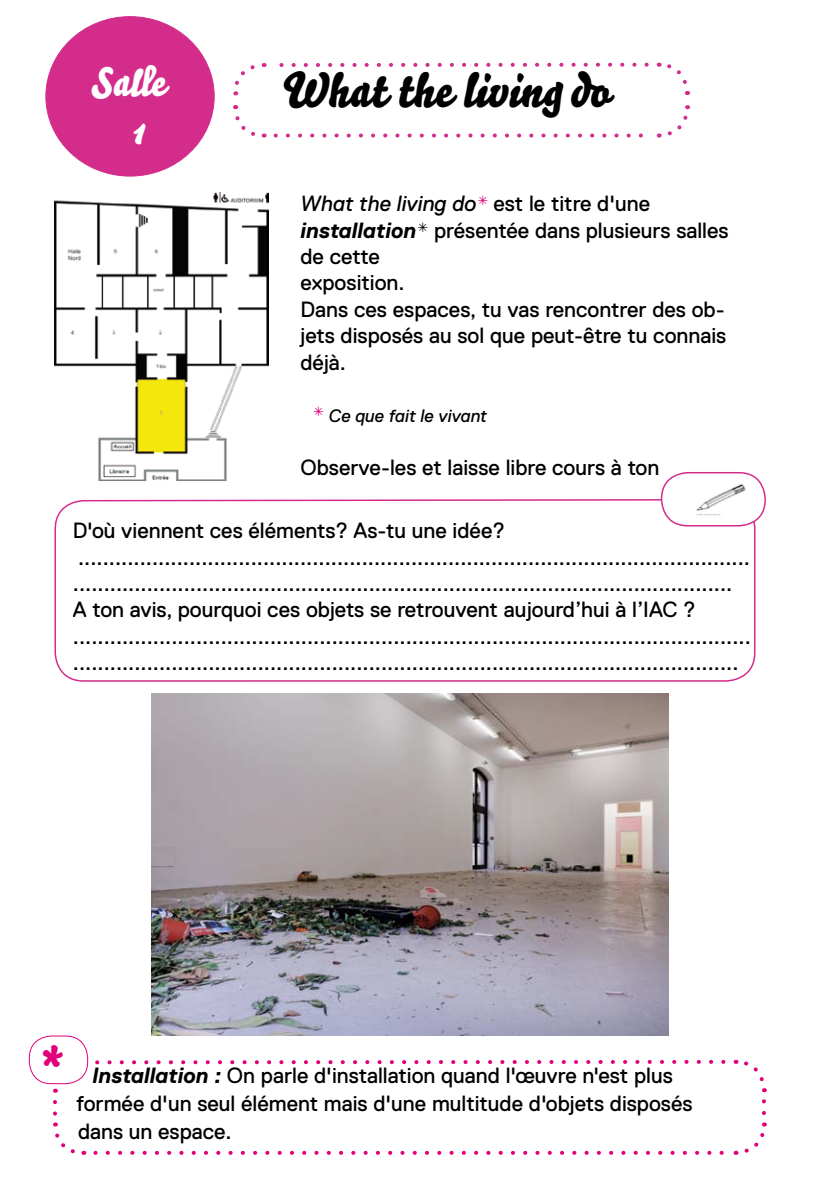
<style>
.page{position:relative;width:834px;height:1191px;background:#fff}
.page>*{position:absolute;margin:0;border:0;box-sizing:border-box;transform-origin:0 0}
.t1{font:48px "Bello Pro";color:#000}
.t2{font:48px "Bello Pro";color:#e2007a}
.t3{font:40px/48px "Bello Pro";color:#fff;text-align:center}
.t4{font:22px/26.4px "Replica Std";color:#000}
.t5{font:italic 18px "Replica Std";color:#000}
.s1{font-style:italic}
.s2{font-style:italic;color:#e2007a}
.s3{font-weight:700;font-style:italic}
.s4{font-size:22px;color:#e2007a}
</style>
<div class="page">
<svg style="left:658px;top:62px;width:32px;height:76px"></svg>
<svg style="left:233px;top:62px;width:416px;height:76px"></svg>
<div style="left:46px;top:17px;width:168px;height:159px;background:#d32c8b;border-radius:50%"></div>
<img style="left:54px;top:192px;width:215px;height:288px">
<svg style="left:54px;top:499px;width:702px;height:183px"></svg>
<div style="left:661px;top:473px;width:104px;height:53px;background:#fff;border-radius:26px"></div>
<div style="left:660px;top:472px;width:105px;height:54px;border:2px solid #d32c8b;border-radius:26px"></div>
<img style="left:696px;top:484px;width:50px;height:31px">
<img style="left:152px;top:693px;width:516px;height:342px">
<svg style="left:95px;top:1150px;width:629px;height:4px"></svg>
<svg style="left:51px;top:1080px;width:26px;height:12px"></svg>
<svg style="left:53px;top:1102px;width:31px;height:53px"></svg>
<svg style="left:735px;top:1122px;width:32px;height:33px"></svg>
<svg style="left:735px;top:1059px;width:31px;height:54px"></svg>
<svg style="left:88px;top:1059px;width:635px;height:5px"></svg>
<div style="left:29px;top:1036px;width:59px;height:47px;background:#fff;border-radius:22px"></div>
<div style="left:29px;top:1035px;width:59px;height:49px;border:1px solid #e2007a;border-radius:22px"></div>
<h2 class="t3" style="left:91px;top:56px;width:76px">Salle<br>1</h2>
<h1 class="t1" style="left:281px;top:57px;width:335px">What the living do</h1>
<p class="t4" style="left:300px;top:190px;width:429px"><span class="s1">What the living do</span><span class="s2">*</span> est le titre d'une <span class="s3">installation*</span> présentée dans plusieurs salles de cette<br>exposition.<br>Dans ces espaces, tu vas rencontrer des ob&shy;jets disposés au sol que peut-être tu connais déjà.</p>
<p class="t5" style="left:311px;top:406px;width:177px"><span class="s4">*</span> Ce que fait le vivant</p>
<p class="t4" style="left:300px;top:454px;width:360px">Observe-les et laisse libre cours à ton</p>
<p class="t4" style="left:73px;top:517px;width:679px">D'où viennent ces éléments? As-tu une idée? ............................................................................................................. ...........................................................................................................<br>A ton avis, pourquoi ces objets se retrouvent aujourd’hui à l’IAC ? .............................................................................................................. ............................................................................................................</p>
<h1 class="t2" style="left:40px;top:1026px;width:25px">*</h1>
<p class="t4" style="left:76px;top:1061px;width:618px;line-height:28px;text-indent:16px"><span class="s3">Installation :</span> On parle d'installation quand l'œuvre n'est plus formée d'un seul élément mais d'une multitude d'objets disposés dans un espace.</p>
</div>
